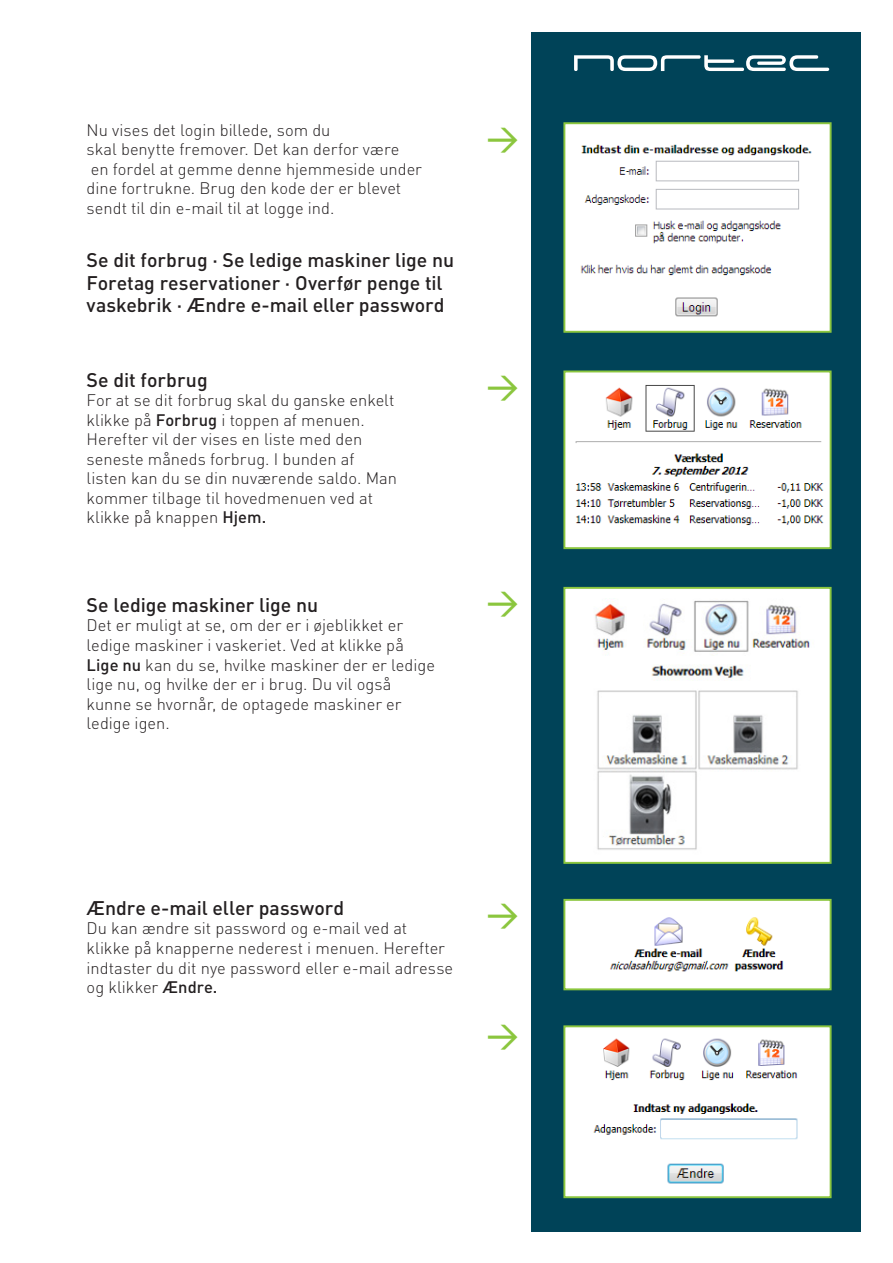
<style>
.page{position:relative;width:893px;height:1263px;background:#fff}
.page>*{position:absolute;margin:0;border:0;box-sizing:border-box;transform-origin:0 0}
.t1{font:500 31.8px "DIN";color:#8bc63e}
.t2{font:500 19.5px/22.5px "DIN";letter-spacing:-.005em;color:#231f20}
.t3{font:300 16.5px/19.5px "DIN";color:#231f20}
.s1{font-weight:500}
</style>
<div class="page">
<div style="left:531px;top:32px;width:330px;height:1199px;background:#004358"></div>
<svg style="left:574px;top:55px;width:255px;height:16px"></svg>
<div style="left:564px;top:123px;width:267px;height:209px;background:#fff"></div>
<img style="left:580px;top:144px;width:232px;height:173px">
<div style="left:563px;top:122px;width:269px;height:211px;border:2px solid #8bc63e"></div>
<div style="left:564px;top:371px;width:267px;height:177px;background:#fff"></div>
<img style="left:575px;top:385px;width:249px;height:140px">
<div style="left:563px;top:370px;width:269px;height:179px;border:2px solid #8bc63e"></div>
<div style="left:564px;top:900px;width:267px;height:89px;background:#fff"></div>
<img style="left:609px;top:917px;width:175px;height:55px">
<div style="left:563px;top:899px;width:269px;height:91px;border:2px solid #8bc63e"></div>
<div style="left:564px;top:1026px;width:267px;height:171px;background:#fff"></div>
<img style="left:593px;top:1038px;width:205px;height:146px">
<div style="left:563px;top:1025px;width:269px;height:173px;border:2px solid #8bc63e"></div>
<div style="left:564px;top:588px;width:267px;height:275px;background:#fff"></div>
<img style="left:595px;top:600px;width:215px;height:250px">
<div style="left:563px;top:587px;width:269px;height:277px;border:2px solid #8bc63e"></div>
<p class="t3" style="left:87px;top:120px;width:337px">Nu vises det login billede, som du<br>skal benytte fremover. Det kan derfor være<br>en fordel at gemme denne hjemmeside under dine fortrukne. Brug den kode der er blevet sendt til din e-mail til at logge ind.</p>
<p class="t2" style="left:87px;top:248px;width:369px">Se dit forbrug · Se ledige maskiner lige nu<br>Foretag reservationer · Overfør penge til vaskebrik · Ændre e-mail eller password</p>
<p class="t2" style="left:87px;top:368px;width:123px">Se dit forbrug</p>
<p class="t3" style="left:87px;top:390px;width:312px">For at se dit forbrug skal du ganske enkelt klikke på <span class="s1">Forbrug</span> i toppen af menuen.<br>Herefter vil der vises en liste med den seneste måneds forbrug. I bunden af listen kan du se din nuværende saldo. Man kommer tilbage til hovedmenuen ved at klikke på knappen <span class="s1">Hjem.</span></p>
<p class="t2" style="left:87px;top:593px;width:233px">Se ledige maskiner lige nu</p>
<p class="t3" style="left:87px;top:616px;width:350px">Det er muligt at se, om der er i øjeblikket er ledige maskiner i vaskeriet. Ved at klikke på <span class="s1">Lige nu</span> kan du se, hvilke maskiner der er ledige lige nu, og hvilke der er i brug. Du vil også kunne se hvornår, de optagede maskiner er ledige igen.</p>
<h1 class="t1" style="left:486px;top:117px;width:34px">&gt;</h1>
<h1 class="t1" style="left:486px;top:365px;width:34px">&gt;</h1>
<h1 class="t1" style="left:486px;top:581px;width:34px">&gt;</h1>
<p class="t2" style="left:87px;top:896px;width:259px">Ændre e-mail eller password</p>
<p class="t3" style="left:87px;top:919px;width:368px">Du kan ændre sit password og e-mail ved at klikke på knapperne nederest i menuen. Herefter indtaster du dit nye password eller e-mail adresse og klikker <span class="s1">Ændre.</span></p>
<h1 class="t1" style="left:486px;top:893px;width:34px">&gt;</h1>
<h1 class="t1" style="left:486px;top:1014px;width:34px">&gt;</h1>
</div>
